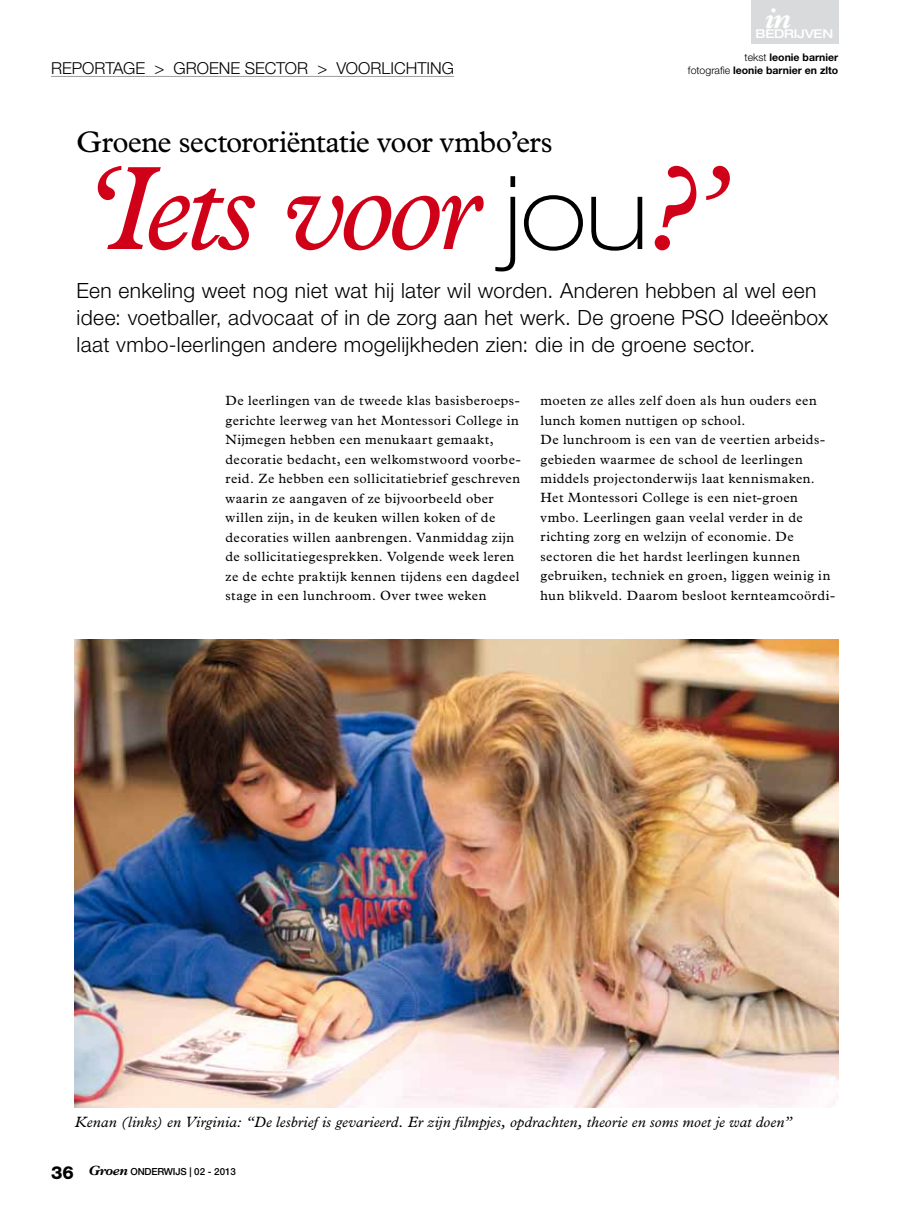
<style>
.page{position:relative;width:915px;height:1212px;background:#fff}
.page>*{position:absolute;margin:0;border:0;box-sizing:border-box;transform-origin:0 0}
.t1{font:italic 120px "Plantin Std";letter-spacing:-.045em;color:#d10019}
.t2{font:30px "Plantin Std";letter-spacing:-.02em;color:#000}
.t3{font:italic 700 28.35px "Plantin Std";color:#fff}
.t4{font:300 21px/27px "Helvetica Neue LT Std";letter-spacing:.015em;color:#000}
.t5{font:300 16.5px "Helvetica Neue LT Std";color:#000}
.t6{font:italic 15px "Plantin Std";letter-spacing:.01em;color:#000}
.t7{font:13.5px/19.5px "Plantin Std";letter-spacing:.035em;color:#000}
.t8{font:500 expanded 12.15px "Helvetica Neue LT Std";letter-spacing:-.02em;color:#fff}
.t9{font:700 10.5px/12.6px "Helvetica Neue LT Std";color:#000;text-align:right}
.t10{font:500 9.75px "Helvetica Neue LT Std";letter-spacing:-.02em;color:#000}
.s1{font-weight:300}
.s2{font-family:"Helvetica Neue LT Std";font-weight:100;font-style:normal;font-stretch:expanded;font-size:102px;color:#000}
.s3{font-weight:800;font-size:18px}
.s4{font-family:"Plantin Std";font-weight:700;font-style:italic;font-size:13.5px}
</style>
<div class="page">
<img style="left:75px;top:639px;width:763px;height:468px">
<hr style="left:51px;top:76px;width:403px;height:1px;background:#9c9e9f">
<div style="left:751px;top:0;width:87px;height:43px;background:#d9dadb"></div>
<h3 class="t3" style="left:764px;top:1px;width:28px">in</h3>
<p class="t8" style="left:755px;top:27px;width:79px">BEDRIJVEN</p>
<p class="t5" style="left:51px;top:58px;width:404px">reportage &gt; groene sector &gt; voorlichting</p>
<p class="t9" style="left:687px;top:51px;width:152px"><span class="s1">tekst</span> leonie barnier<br><span class="s1">fotografie</span> leonie barnier en zlto</p>
<h2 class="t2" style="left:77px;top:124px;width:477px">Groene sectororiëntatie voor vmbo’ers</h2>
<h1 class="t1" style="left:77px;top:139px;width:651px">‘Iets voor <span class="s2">jou</span>?’</h1>
<h3 class="t4" style="left:77px;top:277px;width:752px">een enkeling weet nog niet wat hij later wil worden. anderen hebben al wel een idee: voetballer, advocaat of in de zorg aan het werk. De groene pso ideeënbox laat vmbo-leerlingen andere mogelijkheden zien: die in de groene sector.</h3>
<p class="t7" style="left:225px;top:391px;width:296px">De leerlingen van de tweede klas basisberoeps&shy;gerichte leerweg van het Montessori College in Nijmegen hebben een menukaart gemaakt, decoratie bedacht, een welkomstwoord voorbe&shy;reid. Ze hebben een sollicitatiebrief geschreven waarin ze aangaven of ze bijvoorbeeld ober willen zijn, in de keuken willen koken of de decoraties willen aanbrengen. Vanmiddag zijn de sollicitatiegesprekken. Volgende week leren ze de echte praktijk kennen tijdens een dagdeel stage in een lunchroom. Over twee weken</p>
<p class="t7" style="left:540px;top:391px;width:296px">moeten ze alles zelf doen als hun ouders een lunch komen nuttigen op school.<br>De lunchroom is een van de veertien arbeids&shy;gebieden waarmee de school de leerlingen middels projectonderwijs laat kennismaken.<br>Het Montessori College is een niet-groen vmbo. Leerlingen gaan veelal verder in de richting zorg en welzijn of economie. De sectoren die het hardst leerlingen kunnen gebruiken, techniek en groen, liggen weinig in hun blikveld. Daarom besloot kernteamcoördi-</p>
<p class="t6" style="left:75px;top:1113px;width:718px">Kenan (links) en Virginia: “De lesbrief is gevarieerd. Er zijn filmpjes, opdrachten, theorie en soms moet je wat doen”</p>
<p class="t10" style="left:51px;top:1166px;width:186px"><span class="s3">36</span> <span class="s4">Groen</span> ONDERWIJS | 02 - 2013</p>
</div>
